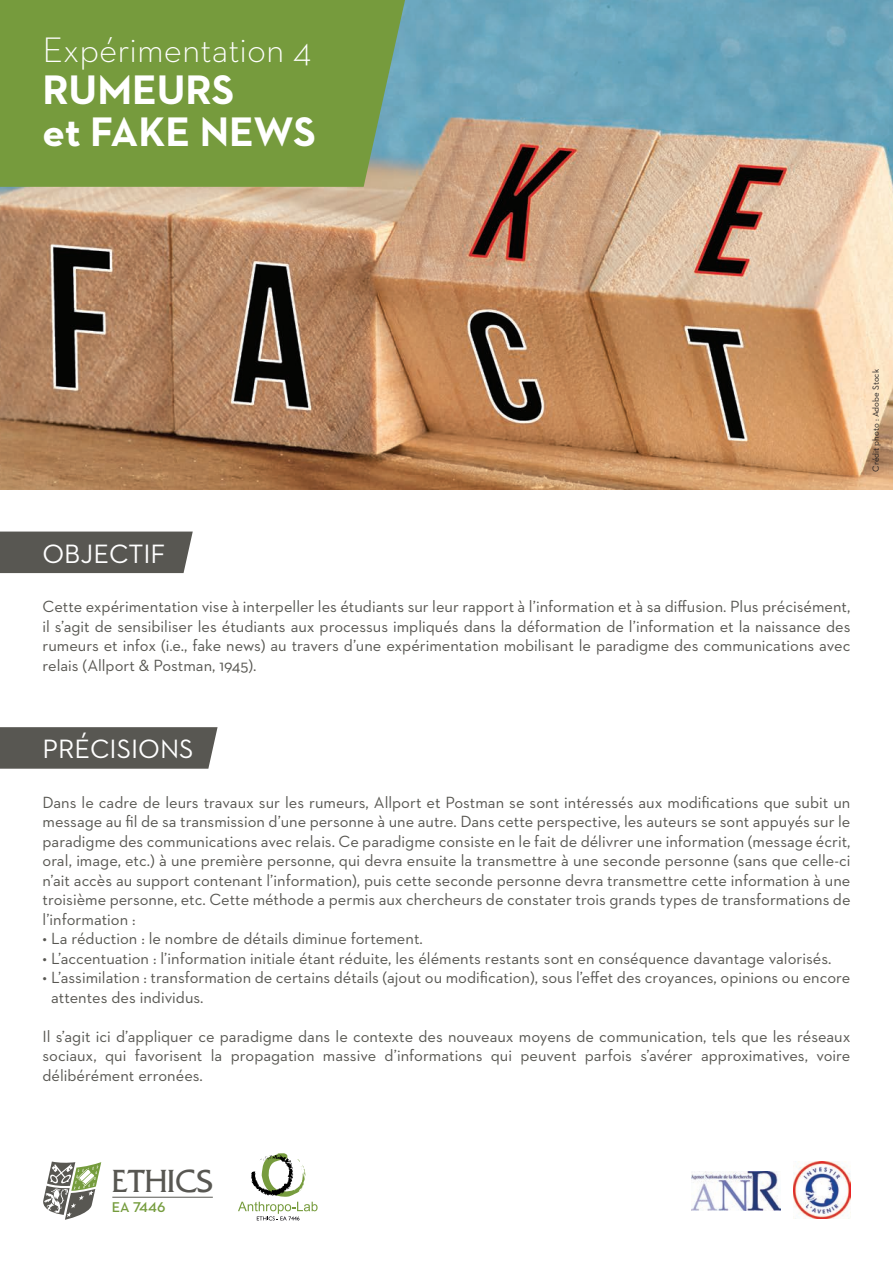
<style>
.page{position:relative;width:893px;height:1263px;background:#fff}
.page>*{position:absolute;margin:0;border:0;box-sizing:border-box;transform-origin:0 0}
.t1{font:700 42px/42px "Neutraface 2 Text";color:#fff}
.t2{font:300 36px "Neutraface 2 Text";color:#fff}
.t3{font:300 30.75px "Quadrat Serial";color:#585752}
.t4{font:27px "Neutraface 2 Text";color:#fff}
.t5{font:16.5px/19.5px "Neutraface 2 Text";color:#585752;text-align:justify}
.t6{font:600 14.4px "Neutraface 2 Text";color:#759c3d}
.t7{font:9px "Neutraface 2 Text";color:#231f20}
</style>
<div class="page">
<div style="left:0;top:531px;width:193px;height:42px;background:#585752"></div>
<img style="left:0;top:0;width:893px;height:489px">
<div style="left:0;top:0;width:405px;height:187px;background:#769b3d"></div>
<svg style="left:43px;top:1161px;width:58px;height:59px"></svg>
<hr style="left:112px;top:1197px;width:101px;height:1px;background:#585752">
<img style="left:691px;top:1172px;width:89px;height:38px">
<img style="left:793px;top:1161px;width:57px;height:57px">
<svg style="left:238px;top:1153px;width:80px;height:67px"></svg>
<div style="left:0;top:727px;width:218px;height:42px;background:#585752"></div>
<h2 class="t2" style="left:43px;top:28px;width:270px">Expérimentation 4</h2>
<h1 class="t1" style="left:43px;top:68px;width:275px">RUMEURS<br>et FAKE NEWS</h1>
<p class="t7" style="left:870px;top:472px;width:104px;rotate:-90deg">Crédit photo : Adobe Stock</p>
<h3 class="t4" style="left:43px;top:537px;width:125px">OBJECTIF</h3>
<p class="t5" style="left:43px;top:597px;width:809px">Cette expérimentation vise à interpeller les étudiants sur leur rapport à l’information et à sa diffusion. Plus précisément, il s’agit de sensibiliser les étudiants aux processus impliqués dans la déformation de l’information et la naissance des rumeurs et infox (i.e., fake news) au travers d’une expérimentation mobilisant le paradigme des communications avec relais (Allport &amp; Postman, 1945).</p>
<h3 class="t4" style="left:43px;top:732px;width:153px">PRÉCISIONS</h3>
<p class="t5" style="left:43px;top:792px;width:809px">Dans le cadre de leurs travaux sur les rumeurs, Allport et Postman se sont intéressés aux modifications que subit un message au fil de sa transmission d’une personne à une autre. Dans cette perspective, les auteurs se sont appuyés sur le paradigme des communications avec relais. Ce paradigme consiste en le fait de délivrer une information (message écrit, oral, image, etc.) à une première personne, qui devra ensuite la transmettre à une seconde personne (sans que celle-ci n’ait accès au support contenant l’information), puis cette seconde personne devra transmettre cette information à une troisième personne, etc. Cette méthode a permis aux chercheurs de constater trois grands types de transformations de l’information :</p>
<p class="t5" style="left:43px;top:928px;width:382px">• La réduction : le nombre de détails diminue fortement.</p>
<p class="t5" style="left:43px;top:948px;width:790px">• L’accentuation : l’information initiale étant réduite, les éléments restants sont en conséquence davantage valorisés.</p>
<p class="t5" style="left:51px;top:967px;width:801px;text-indent:-9px">• L’assimilation : transformation de certains détails (ajout ou modification), sous l’effet des croyances, opinions ou encore attentes des individus.</p>
<p class="t5" style="left:43px;top:1026px;width:809px">Il s’agit ici d’appliquer ce paradigme dans le contexte des nouveaux moyens de communication, tels que les réseaux sociaux, qui favorisent la propagation massive d’informations qui peuvent parfois s’avérer approximatives, voire délibérément erronées.</p>
<h3 class="t3" style="left:112px;top:1163px;width:103px">ETHICS</h3>
<p class="t6" style="left:112px;top:1198px;width:55px">EA 7446</p>
</div>
